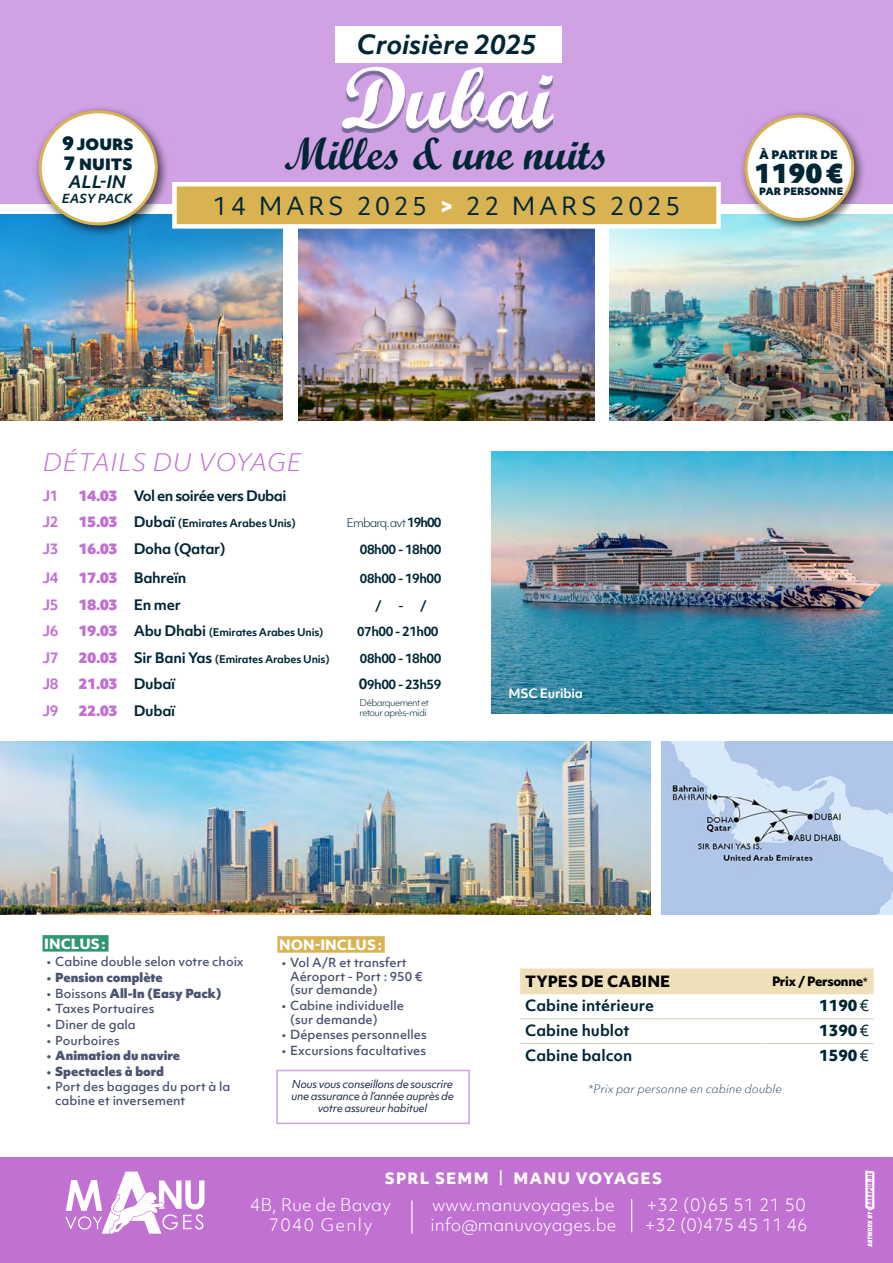
<style>
.page{position:relative;width:893px;height:1263px;background:#fff}
.page>*{position:absolute;margin:0;border:0;box-sizing:border-box;transform-origin:0 0}
.t1{font:87px "Script MT Bold";letter-spacing:-.005em;color:#fff}
.t2{font:45px "Script MT Bold";letter-spacing:-.005em;color:#002636}
.t3{font:italic 700 25.5px "Objektiv Mk 1";letter-spacing:-.005em;color:#002636}
.t4{font:900 25.5px "Objektiv Mk 1";color:#002636}
.t5{font:24px "Objektiv Mk 1";letter-spacing:.15em;color:#002636}
.t6{font:italic 300 23.1px "Objektiv Mk 1";letter-spacing:.02em;color:#c171d1}
.t7{font:300 16.65px "Objektiv Mk 1";color:#fff}
.t8{font:300 16.65px "Objektiv Mk 1";letter-spacing:.08em;color:#fff}
.t9{font:italic 700 16.5px "Objektiv Mk 1";color:#002636}
.t10{font:800 15px "Objektiv Mk 1";letter-spacing:.08em;color:#fff}
.t11{font:900 15px/19.5px "Objektiv Mk 1";color:#002636}
.t12{font:700 14.85px "Objektiv Mk 1";color:#002636}
.t13{font:800 14.85px "Objektiv Mk 1";color:#002636}
.t14{font:800 14.85px "Objektiv Mk 1";color:#000}
.t15{font:900 13.95px "Objektiv Mk 1";letter-spacing:-.04em;color:#c171d1}
.t16{font:700 13.95px "Objektiv Mk 1";letter-spacing:-.02em;color:#002636}
.t17{font:700 13.95px "Objektiv Mk 1";letter-spacing:-.04em;color:#002636}
.t18{font:700 13.95px "Objektiv Mk 1";letter-spacing:-.04em;color:#c171d1}
.t19{font:800 13.5px "Objektiv Mk 1";color:#fff}
.t20{font:800 12.45px "Objektiv Mk 1";letter-spacing:-.03em;color:#000}
.t21{font:700 12.3px "Objektiv Mk 1";letter-spacing:-.04em;color:#002636}
.t22{font:700 12.3px "Objektiv Mk 1";letter-spacing:-.02em;color:#fff}
.t23{font:500 12px/13.5px "Objektiv Mk 1";color:#4b5372}
.t24{font:900 12px "Objektiv Mk 1";color:#4b5372}
.t25{font:italic 700 12px "Objektiv Mk 1";letter-spacing:-.025em;color:#002636}
.t26{font:700 12px "Objektiv Mk 1";color:#002636}
.t27{font:300 11.55px "Objektiv Mk 1";letter-spacing:-.08em;color:#002636}
.t28{font:italic 300 11.25px "Objektiv Mk 1";color:#3c5669}
.t29{font:900 11.25px "Objektiv Mk 1";color:#002636}
.t30{font:italic 10.5px/12px "Objektiv Mk 1";letter-spacing:-.03em;color:#182442;text-align:center}
.t31{font:700 10.5px "Objektiv Mk 1";letter-spacing:-.02em;color:#002636}
.t32{font:700 10.2px "Objektiv Mk 1";letter-spacing:-.02em;color:#002636}
.t33{font:900 9.75px "Objektiv Mk 1";color:#002636}
.t34{font:300 9px/10.5px "Objektiv Mk 1";letter-spacing:-.06em;color:#002636}
.s1{font-size:18px}
.s2{font-weight:800;color:#fff}
.s3{font-weight:900;color:#c171d1}
.s4{font-weight:900;font-size:13.95px;color:#c171d1}
.s5{font-size:13.95px}
.s6{font-weight:700;font-size:12.3px}
.s7{font-size:12px}
.s8{font-weight:700;color:#002636}
.s9{color:#fff}
.s10{font-weight:500}
.s11{font-weight:400;font-size:11.1px}
.s12{font-weight:400}
.s13{font-weight:500;font-size:13.5px}
</style>
<div class="page">
<img style="left:0;top:215px;width:283px;height:206px">
<img style="left:610px;top:215px;width:283px;height:206px">
<img style="left:298px;top:231px;width:296px;height:190px">
<div style="left:0;top:1157px;width:893px;height:106px;background:#c171d1"></div>
<div style="left:0;top:0;width:893px;height:203px;background:#d0a1e3"></div>
<div style="left:738px;top:108px;width:129px;height:125px;background:#000;opacity:.7"></div>
<div style="left:746px;top:116px;width:107px;height:103px;background:#fff;border-radius:50%"></div>
<div style="left:745px;top:115px;width:109px;height:106px;border:3px solid #d9b352;border-radius:50%"></div>
<div style="left:32px;top:104px;width:138px;height:134px;background:#000;opacity:.7"></div>
<div style="left:40px;top:112px;width:116px;height:112px;background:#fff;border-radius:50%"></div>
<div style="left:39px;top:110px;width:119px;height:115px;border:3px solid #d9b352;border-radius:50%"></div>
<div style="left:335px;top:26px;width:226px;height:37px;background:#fff"></div>
<div style="left:43px;top:935px;width:66px;height:16px;background:#319673"></div>
<div style="left:277px;top:936px;width:108px;height:17px;background:#d9b352"></div>
<hr style="left:411px;top:1200px;width:1px;height:34px;background:#fff">
<hr style="left:631px;top:1199px;width:1px;height:33px;background:#fff">
<svg style="left:65px;top:1171px;width:140px;height:63px"></svg>
<div style="left:520px;top:968px;width:354px;height:26px;background:#f0e0ba"></div>
<hr style="left:520px;top:1018px;width:246px;height:1px;background:#d7cfbd">
<hr style="left:766px;top:1018px;width:108px;height:1px;background:#d7cfbd">
<hr style="left:520px;top:1043px;width:246px;height:1px;background:#d7cfbd">
<hr style="left:766px;top:1043px;width:108px;height:1px;background:#d7cfbd">
<svg style="left:170px;top:182px;width:553px;height:49px;background:#dac07a"></svg>
<svg style="left:865px;top:1170px;width:9px;height:77px"></svg>
<div style="left:276px;top:1070px;width:194px;height:54px;border:2px solid #d0a1e3"></div>
<img style="left:492px;top:451px;width:401px;height:262px">
<img style="left:0;top:741px;width:651px;height:174px">
<img style="left:661px;top:741px;width:232px;height:174px">
<div style="left:342px;top:71px;width:211px;height:61px;background:#002636;opacity:.45"></div>
<p class="t11" style="left:62px;top:134px;width:73px"><span class="s1">9</span>JOURS<br><span class="s1">7</span> NUITS</p>
<p class="t9" style="left:68px;top:170px;width:59px">ALL-IN</p>
<p class="t25" style="left:62px;top:190px;width:72px">EASY PACK</p>
<p class="t3" style="left:356px;top:27px;width:182px">Croisière 2025</p>
<p class="t1" style="left:340px;top:45px;width:213px">Dubai</p>
<p class="t2" style="left:284px;top:126px;width:326px">Milles &amp; une nuits</p>
<p class="t5" style="left:213px;top:189px;width:469px">14 MARS 2025 <span class="s2">&gt;</span> 22 MARS 2025</p>
<p class="t29" style="left:759px;top:147px;width:80px">À PARTIR DE</p>
<p class="t4" style="left:754px;top:155px;width:90px">1190€</p>
<p class="t33" style="left:759px;top:184px;width:86px">PAR PERSONNE</p>
<p class="t6" style="left:43px;top:446px;width:261px">DÉTAILS DU VOYAGE</p>
<p class="t18" style="left:43px;top:486px;width:17px">J1</p>
<p class="t17" style="left:79px;top:486px;width:210px"><span class="s3">14.03</span> Vol en soirée vers Dubai</p>
<p class="t18" style="left:43px;top:512px;width:17px">J2</p>
<p class="t31" style="left:79px;top:516px;width:219px"><span class="s4">15.03</span> <span class="s5">Dubaï</span> (Emirates Arabes Unis)</p>
<p class="t27" style="left:346px;top:515px;width:96px">Embarq. avt <span class="s6">19h00</span></p>
<p class="t18" style="left:43px;top:538px;width:17px">J3</p>
<p class="t16" style="left:79px;top:538px;width:149px"><span class="s3">16.03</span> Doha (Qatar)</p>
<p class="t21" style="left:360px;top:540px;width:83px">08h00 - 18h00</p>
<p class="t18" style="left:43px;top:568px;width:17px">J4</p>
<p class="t16" style="left:79px;top:568px;width:109px"><span class="s3">17.03</span> Bahreïn</p>
<p class="t21" style="left:360px;top:570px;width:83px"><span class="s7">08</span>h00 - 19h00</p>
<p class="t18" style="left:43px;top:594px;width:17px">J5</p>
<p class="t15" style="left:79px;top:594px;width:104px">18.03 <span class="s8">En mer</span></p>
<p class="t26" style="left:375px;top:597px;width:8px">/</p>
<p class="t26" style="left:398px;top:597px;width:45px">- / <span class="s9">--</span></p>
<p class="t18" style="left:43px;top:621px;width:17px">J6</p>
<p class="t32" style="left:79px;top:625px;width:247px"><span class="s4">19.03</span> <span class="s5">Abu Dhabi</span> (Emirates Arabes Unis)</p>
<p class="t21" style="left:357px;top:623px;width:83px"><span class="s7">07</span>h00 - 21h00</p>
<p class="t18" style="left:43px;top:647px;width:17px">J7</p>
<p class="t32" style="left:79px;top:651px;width:253px"><span class="s4">20.03</span> <span class="s5">Sir Bani Yas</span> (Emirates Arabes Unis)</p>
<p class="t21" style="left:360px;top:649px;width:83px"><span class="s7">08</span>h00 - 18h00</p>
<p class="t18" style="left:43px;top:674px;width:17px">J8</p>
<p class="t15" style="left:79px;top:673px;width:98px">21.03 <span class="s8">Dubaï</span></p>
<p class="t21" style="left:359px;top:676px;width:84px"><span class="s5">0</span><span class="s7">9</span>h00 - 23h59</p>
<p class="t18" style="left:43px;top:700px;width:17px">J9</p>
<p class="t15" style="left:79px;top:700px;width:98px">22.03 <span class="s8">Dubaï</span></p>
<p class="t34" style="left:360px;top:697px;width:71px">Débarquement et retour après-midi</p>
<p class="t22" style="left:509px;top:685px;width:76px">MSC Euribia</p>
<p class="t19" style="left:44px;top:934px;width:63px">INCLUS:</p>
<p class="t23" style="left:47px;top:955px;width:199px">• Cabine double selon votre choix</p>
<p class="t24" style="left:47px;top:969px;width:118px">• Pension complète</p>
<p class="t24" style="left:47px;top:984px;width:176px"><span class="s10">• Boissons</span> All-In (Easy Pack)</p>
<p class="t23" style="left:47px;top:1002px;width:109px">• Taxes Portuaires</p>
<p class="t23" style="left:47px;top:1017px;width:91px">• Diner de gala</p>
<p class="t23" style="left:47px;top:1033px;width:75px">• Pourboires</p>
<p class="t24" style="left:47px;top:1047px;width:135px">• Animation du navire</p>
<p class="t24" style="left:47px;top:1062px;width:119px">• Spectacles à bord</p>
<p class="t23" style="left:55px;top:1080px;width:177px;text-indent:-9px">• Port des bagages du port à la cabine et inversement</p>
<p class="t19" style="left:279px;top:935px;width:104px">NON-INCLUS:</p>
<p class="t23" style="left:290px;top:956px;width:134px;text-indent:-9px">• Vol A/R et transfert<br>Aéroport - Port : 950 € (sur demande)</p>
<p class="t23" style="left:290px;top:998px;width:115px;text-indent:-9px">• Cabine individuelle (sur demande)</p>
<p class="t23" style="left:282px;top:1028px;width:147px">• Dépenses personnelles</p>
<p class="t23" style="left:282px;top:1043px;width:146px">• Excursions facultatives</p>
<p class="t30" style="left:291px;top:1078px;width:164px">Nous vous conseillons de souscrire une assurance à l’année auprès de votre assureur habituel</p>
<p class="t14" style="left:525px;top:971px;width:147px">TYPES DE CABINE</p>
<p class="t20" style="left:772px;top:973px;width:97px">Prix / Personne<span class="s11">*</span></p>
<p class="t12" style="left:525px;top:995px;width:130px">Cabine intérieure</p>
<p class="t13" style="left:819px;top:995px;width:51px">1190<span class="s12">€</span></p>
<p class="t12" style="left:525px;top:1020px;width:106px">Cabine hublot</p>
<p class="t13" style="left:819px;top:1019px;width:51px">1390<span class="s12">€</span></p>
<p class="t12" style="left:525px;top:1044px;width:109px">Cabine balcon</p>
<p class="t13" style="left:819px;top:1044px;width:51px">1590<span class="s12">€</span></p>
<p class="t28" style="left:588px;top:1081px;width:195px">*Prix par personne en cabine double</p>
<p class="t10" style="left:385px;top:1167px;width:279px">SPRL SEMM <span class="s13">|</span> MANU VOYAGES</p>
<p class="t7" style="left:250px;top:1193px;width:142px">4B, Rue de Bavay</p>
<p class="t8" style="left:269px;top:1213px;width:105px">7040 Genly</p>
<p class="t7" style="left:432px;top:1193px;width:184px">www.manuvoyages.be</p>
<p class="t7" style="left:430px;top:1213px;width:187px">info@manuvoyages.be</p>
<p class="t7" style="left:647px;top:1193px;width:160px">+32 (0)65 51 21 50</p>
<p class="t7" style="left:645px;top:1213px;width:164px">+32 (0)475 45 11 46</p>
</div>
